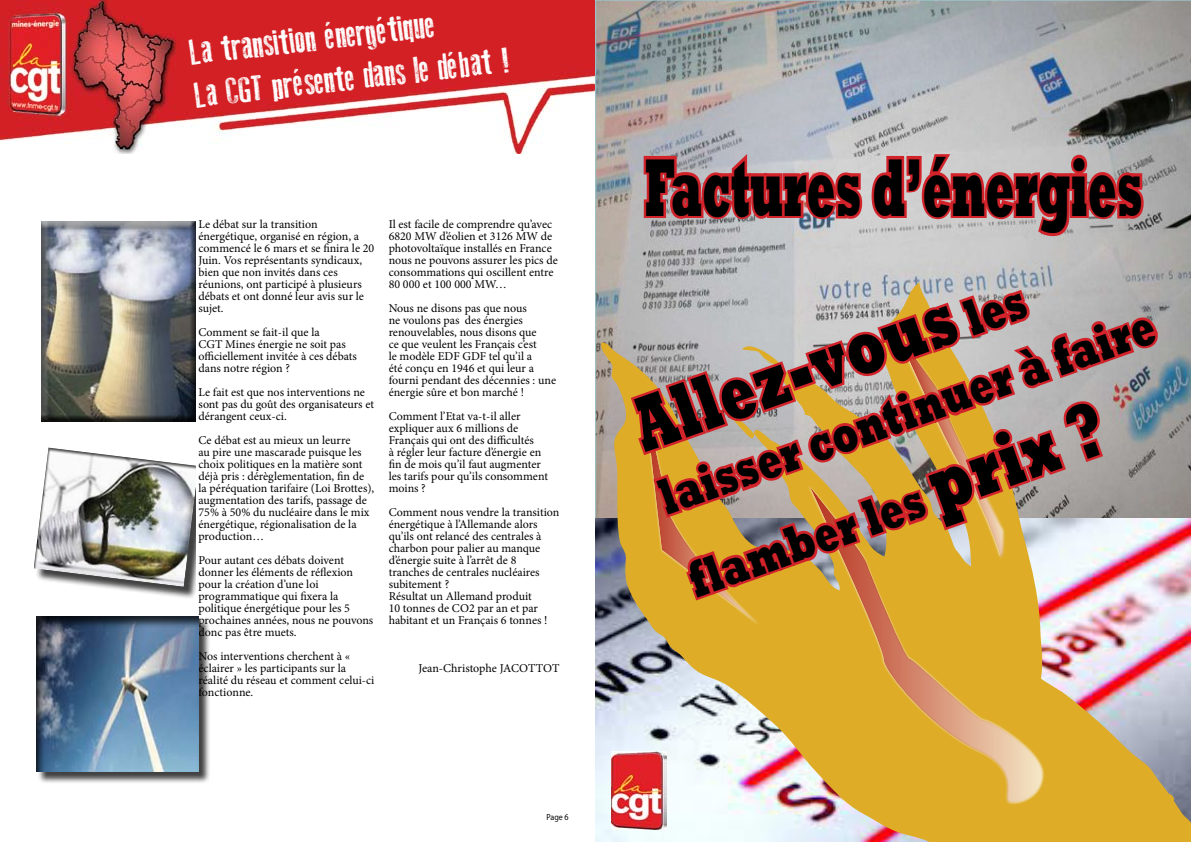
<style>
.page{position:relative;width:1191px;height:842px;background:#fff}
.page>*{position:absolute;margin:0;border:0;box-sizing:border-box;transform-origin:0 0}
.t1{font:800 84.2px "Rockwell";color:#000;scale:.5 1}
.t2{font:800 78.9px "Rockwell";color:#000;scale:.67 1}
.t3{font:800 52.6px/86.6px "Rockwell";color:#000;scale:.67 1}
.t4{font:36px/42.9px "Old Press";color:#fff}
.t5{font:12px/12px "Minion Pro";color:#000}
.t6{font:8.8px "Myriad Pro";color:#000;scale:.91 1}
.s1{font-size:52.6px}
.s2{font-size:78.9px}
</style>
<div class="page">
<img style="left:0;top:0;width:595px;height:153px">
<img style="left:595px;top:0;width:596px;height:842px">
<div style="left:35px;top:449px;width:161px;height:150px;background:#000;opacity:.75"></div>
<img style="left:34px;top:447px;width:162px;height:140px">
<div style="left:38px;top:618px;width:173px;height:165px;background:#000;opacity:.75"></div>
<div style="left:27px;top:615px;width:181px;height:157px;background:#000;opacity:.75"></div>
<div style="left:38px;top:220px;width:165px;height:201px;background:#000;opacity:.75"></div>
<h3 class="t4" style="left:188px;top:30px;width:319px;rotate:-6deg">La transition énergétique<br>La CGT présente dans le débat !</h3>
<p class="t5" style="left:198px;top:218px;width:177px">Le débat sur la transition énergétique, organisé en région, a commencé le 6 mars et se finira le 20<br>Juin. Vos représentants syndicaux, bien que non invités dans ces réunions, ont participé à plusieurs débats et ont donné leur avis sur le sujet.</p>
<p class="t5" style="left:198px;top:326px;width:160px">Comment se fait-il que la<br>CGT Mines énergie ne soit pas officiellement invitée à ces débats dans notre région ?</p>
<p class="t5" style="left:198px;top:386px;width:177px">Le fait est que nos interventions ne sont pas du goût des organisateurs et dérangent ceux-ci.</p>
<p class="t5" style="left:198px;top:434px;width:177px">Ce débat est au mieux un leurre<br>au pire une mascarade puisque les choix politiques en la matière sont déjà pris : dérèglementation, fin de la péréquation tarifaire (Loi Brottes), augmentation des tarifs, passage de<br>75% à 50% du nucléaire dans le mix énergétique, régionalisation de la production…</p>
<p class="t5" style="left:198px;top:554px;width:176px">Pour autant ces débats doivent donner les éléments de réflexion pour la création d’une loi programmatique qui fixera la politique énergétique pour les 5 prochaines années, nous ne pouvons donc pas être muets.</p>
<p class="t5" style="left:198px;top:650px;width:177px">Nos interventions cherchent à « éclairer » les participants sur la réalité du réseau et comment celui-ci fonctionne.</p>
<p class="t5" style="left:389px;top:218px;width:171px">Il est facile de comprendre qu’avec<br>6820 MW d’éolien et 3126 MW de photovoltaïque installés en France nous ne pouvons assurer les pics de consommations qui oscillent entre<br>80 000 et 100 000 MW…</p>
<p class="t5" style="left:389px;top:302px;width:169px">Nous ne disons pas que nous<br>ne voulons pas des énergies renouvelables, nous disons que<br>ce que veulent les Français c’est<br>le modèle EDF GDF tel qu’il a<br>été conçu en 1946 et qui leur a fourni pendant des décennies : une énergie sûre et bon marché !</p>
<p class="t5" style="left:389px;top:410px;width:161px">Comment l’Etat va-t-il aller expliquer aux 6 millions de<br>Français qui ont des difficultés<br>à régler leur facture d’énergie en fin de mois qu’il faut augmenter les tarifs pour qu’ils consomment moins ?</p>
<p class="t5" style="left:389px;top:506px;width:172px">Comment nous vendre la transition énergétique à l’Allemande alors qu’ils ont relancé des centrales à charbon pour palier au manque d’énergie suite à l’arrêt de 8 tranches de centrales nucléaires subitement ?<br>Résultat un Allemand produit<br>10 tonnes de CO2 par an et par habitant et un Français 6 tonnes !</p>
<p class="t5" style="left:418px;top:662px;width:143px">Jean-Christophe JACOTTOT</p>
<p class="t6" style="left:546px;top:812px;width:26px">Page 6</p>
<h1 class="t1" style="left:645px;top:139px;width:997px">Factures d’énergies</h1>
<h2 class="t2" style="left:621px;top:386px;width:612px;rotate:-20deg">Allez-vous <span class="s1">les</span></h2>
<h3 class="t3" style="left:646px;top:461px;width:782px;rotate:-20deg">laisser continuer à faire flamber les <span class="s2">prix ?</span></h3>
</div>
